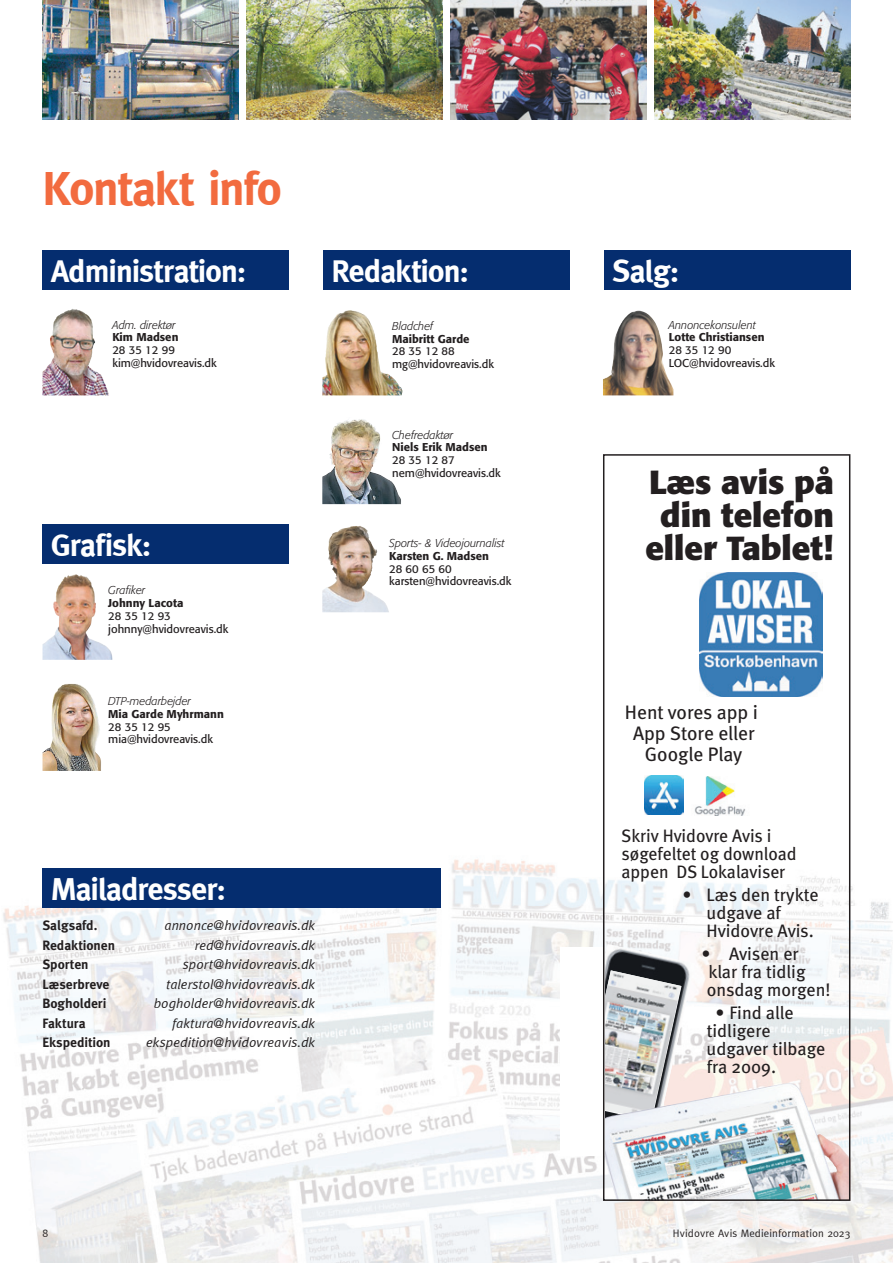
<style>
.page{position:relative;width:893px;height:1263px;background:#fff}
.page>*{position:absolute;margin:0;border:0;box-sizing:border-box;transform-origin:0 0}
.t1{font:700 48px "Meta";letter-spacing:-.025em;color:#f26b3f}
.t2{font:700 33px/33px "Formata";color:#231f20;text-align:center}
.t3{font:700 31.5px "Meta";letter-spacing:-.02em;color:#fff}
.t4{font:19.5px/21px "Meta";color:#231f20;text-align:center}
.t5{font:18px/18px "Meta";color:#231f20}
.t6{font:italic 13.5px "Meta";letter-spacing:.005em;color:#231f20}
.t7{font:700 13.5px "Meta";letter-spacing:-.005em;color:#231f20}
.t8{font:11.25px/12.8px "Formata";color:#231f20}
.t9{font:500 11.25px "Formata";color:#231f20}
.t10{font:italic 300 11.25px "Formata";color:#231f20}
.t11{font:10.8px "Meta";letter-spacing:.015em;color:#231f20}
</style>
<div class="page">
<img style="left:3px;top:842px;width:890px;height:421px">
<img style="left:43px;top:0;width:195px;height:119px">
<img style="left:247px;top:0;width:195px;height:119px">
<img style="left:655px;top:0;width:195px;height:119px">
<img style="left:451px;top:0;width:195px;height:119px">
<img style="left:322px;top:526px;width:67px;height:86px">
<img style="left:51px;top:684px;width:27px;height:53px">
<img style="left:43px;top:310px;width:66px;height:85px">
<img style="left:603px;top:311px;width:70px;height:84px">
<img style="left:43px;top:574px;width:70px;height:86px">
<img style="left:322px;top:310px;width:81px;height:85px">
<img style="left:329px;top:420px;width:21px;height:45px">
<div style="left:43px;top:250px;width:246px;height:40px;background:#052d6f"></div>
<div style="left:43px;top:868px;width:398px;height:40px;background:#052d6f"></div>
<div style="left:604px;top:250px;width:246px;height:40px;background:#052d6f"></div>
<div style="left:43px;top:524px;width:246px;height:40px;background:#052d6f"></div>
<div style="left:323px;top:250px;width:247px;height:40px;background:#052d6f"></div>
<img style="left:567px;top:944px;width:128px;height:139px">
<img style="left:606px;top:970px;width:75px;height:61px">
<img style="left:606px;top:1015px;width:65px;height:60px">
<img style="left:606px;top:1060px;width:55px;height:23px">
<img style="left:606px;top:1083px;width:241px;height:115px">
<img style="left:700px;top:572px;width:123px;height:124px">
<img style="left:644px;top:775px;width:102px;height:40px">
<div style="left:560px;top:946px;width:44px;height:209px;background:#fff"></div>
<div style="left:603px;top:454px;width:247px;height:747px;border:2px solid #231f20"></div>
<h1 class="t1" style="left:43px;top:160px;width:241px">Kontakt info</h1>
<h3 class="t3" style="left:51px;top:253px;width:197px">Administration:</h3>
<p class="t10" style="left:112px;top:318px;width:65px">Adm. direktør</p>
<p class="t9" style="left:112px;top:330px;width:68px">Kim Madsen</p>
<p class="t8" style="left:112px;top:344px;width:106px">28 35 12 99 kim@hvidovreavis.dk</p>
<h3 class="t3" style="left:51px;top:527px;width:102px">Grafisk:</h3>
<p class="t10" style="left:108px;top:584px;width:39px">Grafiker</p>
<p class="t9" style="left:108px;top:596px;width:77px">Johnny Lacota</p>
<p class="t8" style="left:108px;top:609px;width:122px">28 35 12 93 johnny@hvidovreavis.dk</p>
<p class="t10" style="left:108px;top:695px;width:84px">DTP-medarbejder</p>
<p class="t9" style="left:108px;top:707px;width:117px">Mia Garde Myhrmann</p>
<p class="t8" style="left:108px;top:720px;width:106px">28 35 12 95 mia@hvidovreavis.dk</p>
<h3 class="t3" style="left:332px;top:253px;width:139px">Redaktion:</h3>
<p class="t10" style="left:392px;top:319px;width:43px">Bladchef</p>
<p class="t9" style="left:392px;top:332px;width:79px">Maibritt Garde</p>
<p class="t8" style="left:392px;top:345px;width:103px">28 35 12 88 mg@hvidovreavis.dk</p>
<p class="t10" style="left:392px;top:428px;width:63px">Chefredaktør</p>
<p class="t9" style="left:392px;top:440px;width:97px">Niels Erik Madsen</p>
<p class="t8" style="left:392px;top:454px;width:110px">28 35 12 87 nem@hvidovreavis.dk</p>
<p class="t10" style="left:389px;top:536px;width:117px">Sports- &amp; Videojournalist</p>
<p class="t9" style="left:389px;top:549px;width:101px">Karsten G. Madsen</p>
<p class="t8" style="left:389px;top:562px;width:124px">28 60 65 60 karsten@hvidovreavis.dk</p>
<h3 class="t3" style="left:51px;top:871px;width:176px">Mailadresser:</h3>
<p class="t7" style="left:42px;top:917px;width:57px">Salgsafd.</p>
<p class="t6" style="left:164px;top:918px;width:152px">annonce@hvidovreavis.dk</p>
<p class="t7" style="left:42px;top:937px;width:74px">Redaktionen</p>
<p class="t6" style="left:195px;top:937px;width:122px">red@hvidovreavis.dk</p>
<p class="t7" style="left:42px;top:956px;width:48px">Sporten</p>
<p class="t6" style="left:183px;top:957px;width:134px">sport@hvidovreavis.dk</p>
<p class="t7" style="left:42px;top:976px;width:69px">Læserbreve</p>
<p class="t6" style="left:166px;top:976px;width:151px">talerstol@hvidovreavis.dk</p>
<p class="t7" style="left:42px;top:995px;width:66px">Bogholderi</p>
<p class="t6" style="left:154px;top:996px;width:163px">bogholder@hvidovreavis.dk</p>
<p class="t7" style="left:42px;top:1015px;width:45px">Faktura</p>
<p class="t6" style="left:172px;top:1015px;width:145px">faktura@hvidovreavis.dk</p>
<p class="t7" style="left:42px;top:1034px;width:70px">Ekspedition</p>
<p class="t6" style="left:146px;top:1035px;width:171px">ekspedition@hvidovreavis.dk</p>
<h3 class="t3" style="left:612px;top:253px;width:69px">Salg:</h3>
<p class="t10" style="left:669px;top:318px;width:89px">Annoncekonsulent</p>
<p class="t9" style="left:669px;top:330px;width:97px">Lotte Christiansen</p>
<p class="t8" style="left:669px;top:344px;width:108px">28 35 12 90<br>LOC@hvidovreavis.dk</p>
<h2 class="t2" style="left:645px;top:465px;width:190px">Læs avis på din telefon eller Tablet!</h2>
<h3 class="t4" style="left:625px;top:701px;width:134px">Hent vores app i<br>App Store eller<br>Google Play</h3>
<h3 class="t5" style="left:621px;top:826px;width:177px">Skriv Hvidovre Avis i søgefeltet og download appen DS Lokalaviser</h3>
<h3 class="t5" style="left:706px;top:885px;width:114px;text-indent:-24px">• Læs den trykte udgave af<br>Hvidovre Avis.</h3>
<h3 class="t5" style="left:701px;top:945px;width:131px">• Avisen er klar fra tidlig onsdag morgen!</h3>
<h3 class="t5" style="left:707px;top:1004px;width:120px;text-indent:9px">• Find alle tidligere udgaver tilbage fra 2009.</h3>
<p class="t11" style="left:43px;top:1227px;width:7px">8</p>
<p class="t11" style="left:673px;top:1227px;width:179px">Hvidovre Avis Medieinformation 2023</p>
</div>
